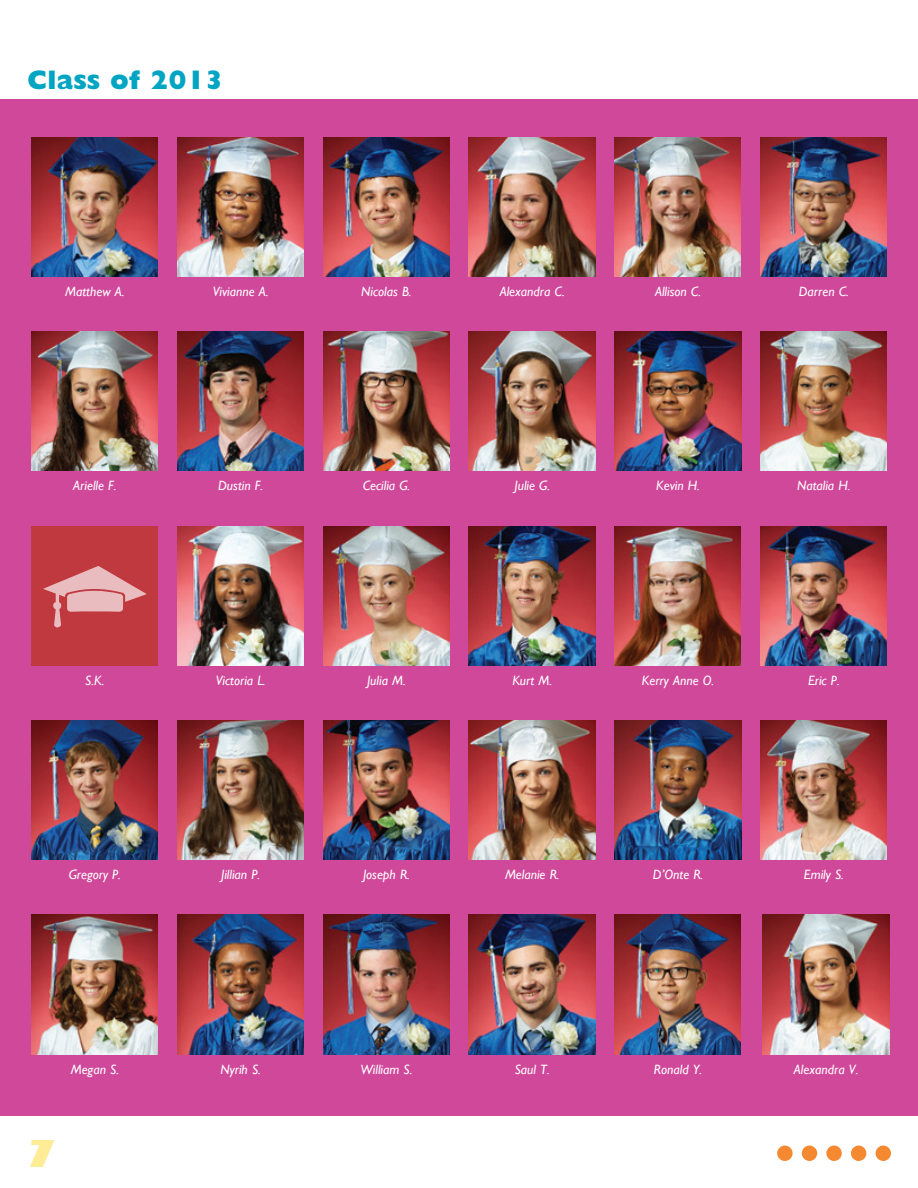
<style>
.page{position:relative;width:918px;height:1188px;background:#fff}
.page>*{position:absolute;margin:0;border:0;box-sizing:border-box;transform-origin:0 0}
.t1{font:800 36px "Gill Sans";color:#ffec96}
.t2{font:800 27px "Gill Sans";color:#00a5c3}
.body{font:italic 13.5px "Gill Sans";color:#fff}
</style>
<div class="page">
<div style="left:0;top:99px;width:918px;height:1017px;background:#d0489a"></div>
<div style="left:777px;top:1146px;width:16px;height:15px;background:#f58932;border-radius:50%"></div>
<div style="left:802px;top:1146px;width:15px;height:15px;background:#f58932;border-radius:50%"></div>
<div style="left:826px;top:1146px;width:16px;height:15px;background:#f58932;border-radius:50%"></div>
<div style="left:851px;top:1146px;width:15px;height:15px;background:#f58932;border-radius:50%"></div>
<div style="left:876px;top:1146px;width:15px;height:15px;background:#f58932;border-radius:50%"></div>
<img style="left:32px;top:137px;width:126px;height:140px">
<img style="left:177px;top:137px;width:127px;height:140px">
<img style="left:323px;top:137px;width:126px;height:140px">
<img style="left:469px;top:137px;width:126px;height:140px">
<img style="left:615px;top:137px;width:126px;height:140px">
<img style="left:760px;top:137px;width:127px;height:140px">
<img style="left:32px;top:332px;width:126px;height:139px">
<img style="left:177px;top:332px;width:127px;height:139px">
<img style="left:323px;top:332px;width:126px;height:139px">
<img style="left:469px;top:332px;width:126px;height:139px">
<img style="left:615px;top:332px;width:126px;height:139px">
<img style="left:760px;top:332px;width:127px;height:139px">
<div style="left:32px;top:526px;width:126px;height:139px;background:#bf393f"></div>
<img style="left:177px;top:526px;width:127px;height:139px">
<img style="left:323px;top:526px;width:126px;height:139px">
<img style="left:469px;top:526px;width:126px;height:139px">
<img style="left:615px;top:526px;width:126px;height:139px">
<img style="left:760px;top:526px;width:127px;height:139px">
<img style="left:32px;top:720px;width:126px;height:140px">
<img style="left:177px;top:720px;width:127px;height:140px">
<img style="left:323px;top:720px;width:126px;height:140px">
<img style="left:469px;top:720px;width:126px;height:140px">
<img style="left:615px;top:720px;width:126px;height:140px">
<img style="left:760px;top:720px;width:127px;height:140px">
<img style="left:32px;top:915px;width:126px;height:139px">
<img style="left:177px;top:915px;width:127px;height:139px">
<img style="left:323px;top:915px;width:126px;height:139px">
<img style="left:469px;top:915px;width:126px;height:139px">
<img style="left:615px;top:915px;width:126px;height:139px">
<img style="left:763px;top:915px;width:126px;height:139px">
<svg style="left:43px;top:566px;width:104px;height:62px"></svg>
<p class="t2" style="left:27px;top:64px;width:198px">Class of 2013</p>
<p class="body" style="left:65px;top:284px;width:61px">Matthew A.</p>
<p class="body" style="left:213px;top:284px;width:57px">Vivianne A.</p>
<p class="body" style="left:361px;top:284px;width:52px">Nicolas B.</p>
<p class="body" style="left:500px;top:284px;width:67px">Alexandra C.</p>
<p class="body" style="left:655px;top:284px;width:48px">Allison C.</p>
<p class="body" style="left:799px;top:284px;width:52px">Darren C.</p>
<p class="body" style="left:73px;top:478px;width:45px">Arielle F.</p>
<p class="body" style="left:218px;top:478px;width:47px">Dustin F.</p>
<p class="body" style="left:363px;top:478px;width:49px">Cecilia G.</p>
<p class="body" style="left:514px;top:478px;width:37px">Julie G.</p>
<p class="body" style="left:656px;top:478px;width:45px">Kevin H.</p>
<p class="body" style="left:797px;top:478px;width:55px">Natalia H.</p>
<p class="body" style="left:85px;top:672px;width:21px">S.K.</p>
<p class="body" style="left:216px;top:672px;width:51px">Victoria L.</p>
<p class="body" style="left:367px;top:672px;width:40px">Julia M.</p>
<p class="body" style="left:512px;top:672px;width:41px">Kurt M.</p>
<p class="body" style="left:642px;top:672px;width:74px">Kerry Anne O.</p>
<p class="body" style="left:808px;top:672px;width:33px">Eric P.</p>
<p class="body" style="left:69px;top:867px;width:54px">Gregory P.</p>
<p class="body" style="left:221px;top:867px;width:40px">Jillian P.</p>
<p class="body" style="left:363px;top:867px;width:48px">Joseph R.</p>
<p class="body" style="left:505px;top:867px;width:56px">Melanie R.</p>
<p class="body" style="left:653px;top:867px;width:52px">D’Onte R.</p>
<p class="body" style="left:804px;top:867px;width:42px">Emily S.</p>
<p class="body" style="left:71px;top:1061px;width:50px">Megan S.</p>
<p class="body" style="left:220px;top:1061px;width:42px">Nyrih S.</p>
<p class="body" style="left:360px;top:1061px;width:53px">William S.</p>
<p class="body" style="left:515px;top:1061px;width:37px">Saul T.</p>
<p class="body" style="left:654px;top:1061px;width:50px">Ronald Y.</p>
<p class="body" style="left:794px;top:1061px;width:66px">Alexandra V.</p>
<p class="t1" style="left:26px;top:1131px;width:32px">7</p>
</div>
